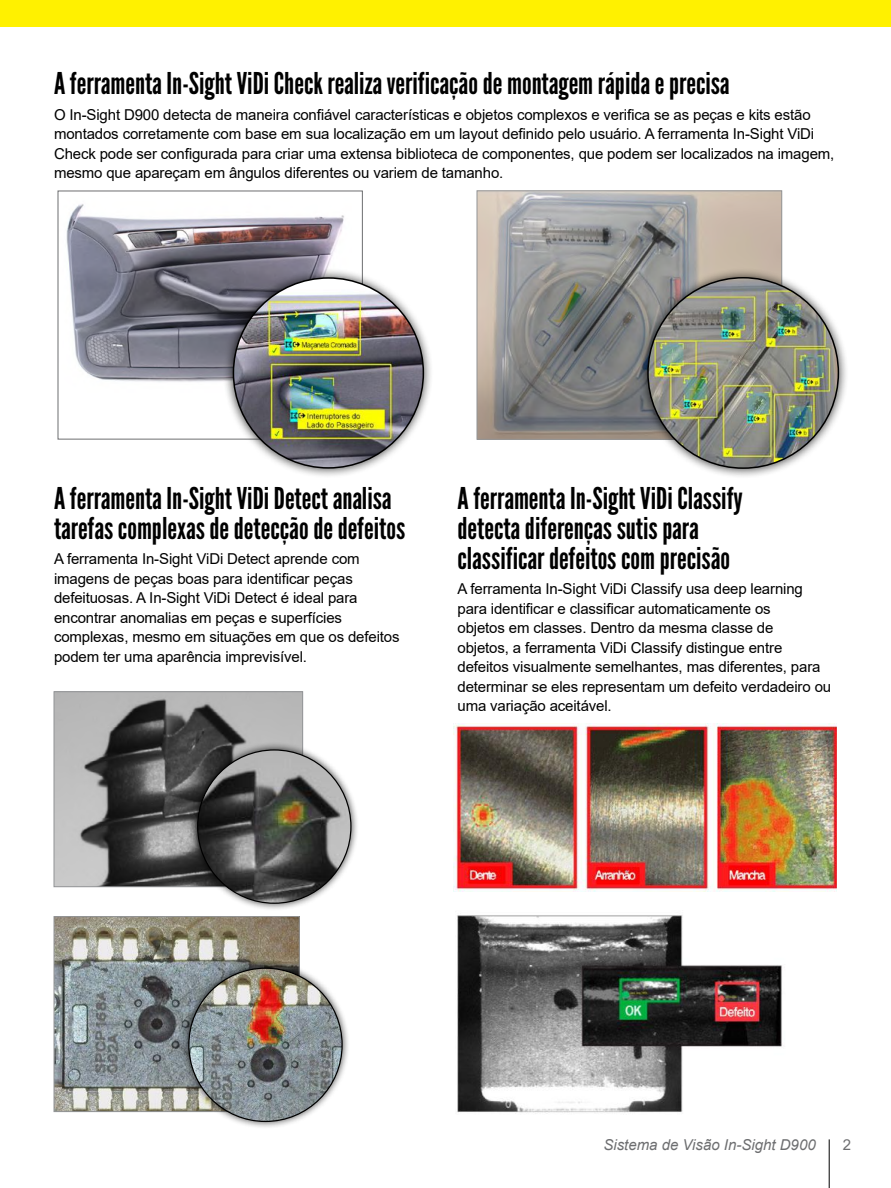
<style>
.page{position:relative;width:891px;height:1188px;background:#fff}
.page>*{position:absolute;margin:0;border:0;box-sizing:border-box;transform-origin:0 0}
.t1{font:30px/30px "League Gothic";color:#000}
.t2{font:15px/19.5px "Arial";letter-spacing:-.01em;color:#000}
.t3{font:italic 15px "Arial";color:#6d6e70}
.t4{font:15px "Arial";color:#6d6e70}
</style>
<div class="page">
<hr style="left:829px;top:1139px;width:1px;height:49px;background:#000">
<div style="left:0;top:0;width:891px;height:27px;background:#fff100"></div>
<img style="left:457px;top:915px;width:325px;height:198px">
<img style="left:479px;top:192px;width:301px;height:246px">
<div style="left:477px;top:190px;width:305px;height:250px;border:1px solid #939597"></div>
<div style="left:637px;top:267px;width:212px;height:212px;background:#000;opacity:.75"></div>
<img style="left:648px;top:278px;width:190px;height:190px;border-radius:95px">
<img style="left:56px;top:918px;width:242px;height:192px">
<div style="left:54px;top:916px;width:246px;height:196px;border:1px solid #939597"></div>
<div style="left:181px;top:960px;width:169px;height:169px;background:#000;opacity:.75"></div>
<img style="left:189px;top:968px;width:153px;height:153px;border-radius:77px">
<img style="left:56px;top:693px;width:245px;height:192px">
<div style="left:54px;top:691px;width:249px;height:196px;border:1px solid #939597"></div>
<div style="left:189px;top:742px;width:170px;height:169px;background:#000;opacity:.75"></div>
<img style="left:198px;top:750px;width:153px;height:153px;border-radius:77px">
<img style="left:66px;top:204px;width:278px;height:178px">
<div style="left:223px;top:267px;width:211px;height:211px;background:#000;opacity:.75"></div>
<img style="left:233px;top:278px;width:190px;height:190px;border-radius:95px">
<img style="left:453px;top:723px;width:384px;height:168px">
<h1 class="t1" style="left:54px;top:69px;width:677px">A ferramenta In-Sight ViDi Check realiza verificação de montagem rápida e precisa</h1>
<p class="t2" style="left:54px;top:104px;width:782px">O In-Sight D900 detecta de maneira confiável características e objetos complexos e verifica se as peças e kits estão montados corretamente com base em sua localização em um layout definido pelo usuário. A ferramenta In-Sight ViDi Check pode ser configurada para criar uma extensa biblioteca de componentes, que podem ser localizados na imagem, mesmo que apareçam em ângulos diferentes ou variem de tamanho.</p>
<h1 class="t1" style="left:54px;top:483px;width:353px">A ferramenta In-Sight ViDi Detect analisa tarefas complexas de detecção de defeitos</h1>
<p class="t2" style="left:54px;top:549px;width:347px">A ferramenta In-Sight ViDi Detect aprende com imagens de peças boas para identificar peças defeituosas. A In-Sight ViDi Detect é ideal para encontrar anomalias em peças e superfícies complexas, mesmo em situações em que os defeitos podem ter uma aparência imprevisível.</p>
<h1 class="t1" style="left:458px;top:483px;width:287px">A ferramenta In-Sight ViDi Classify detecta diferenças sutis para classificar defeitos com precisão</h1>
<p class="t2" style="left:458px;top:579px;width:375px">A ferramenta In-Sight ViDi Classify usa deep learning para identificar e classificar automaticamente os<br>objetos em classes. Dentro da mesma classe de<br>objetos, a ferramenta ViDi Classify distingue entre defeitos visualmente semelhantes, mas diferentes, para determinar se eles representam um defeito verdadeiro ou uma variação aceitável.</p>
<p class="t3" style="left:603px;top:1135px;width:214px">Sistema de Visão In-Sight D900</p>
<p class="t4" style="left:843px;top:1135px;width:10px">2</p>
</div>
